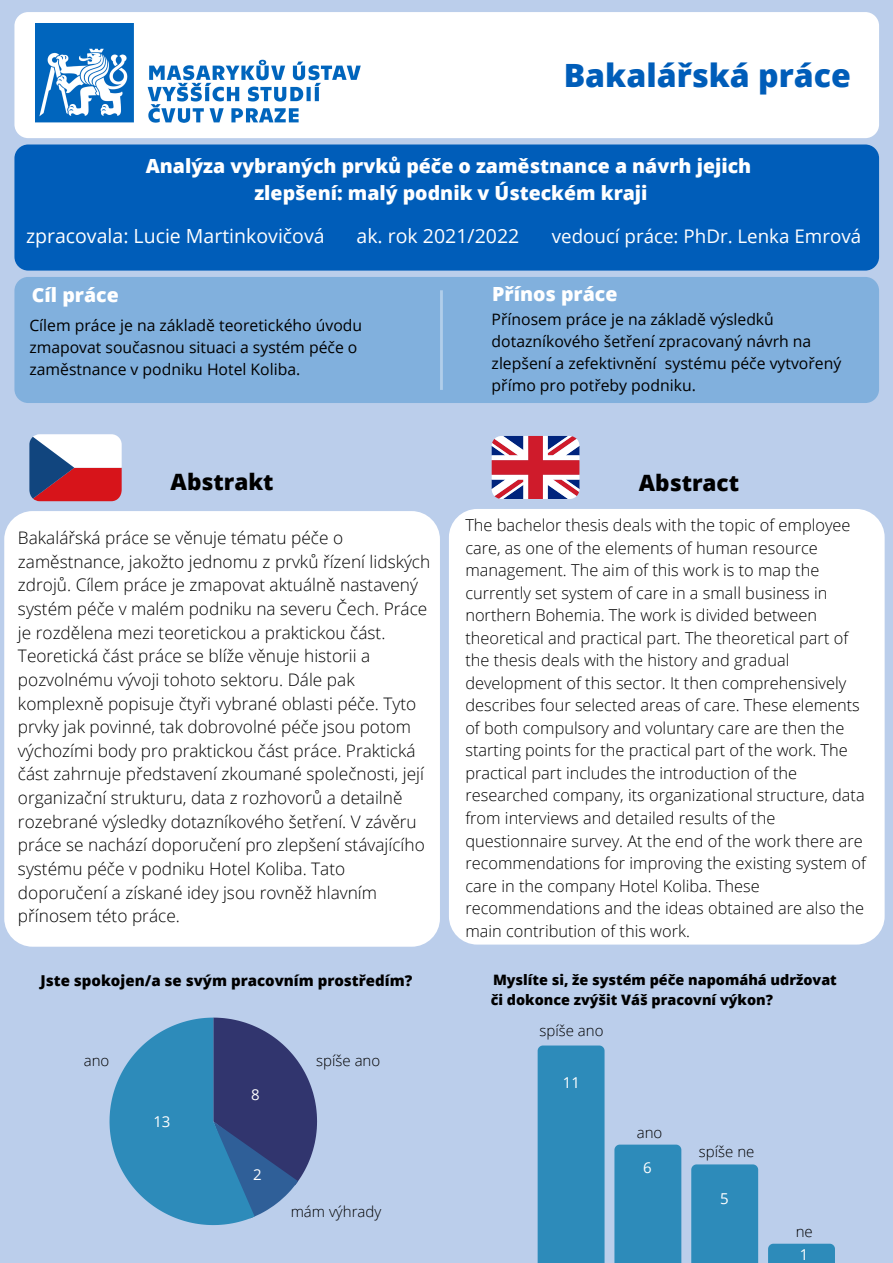
<style>
.page{position:relative;width:893px;height:1263px;background:#bbceeb}
.page>*{position:absolute;margin:0;border:0;box-sizing:border-box;transform-origin:0 0}
.t1{font:800 32.03px "Open Sans";color:#005db9}
.t2{font:800 22.5px "Open Sans";color:#000}
.t3{font:800 19.5px "Open Sans";color:#fff}
.t4{font:19.5px "Open Sans";color:#fff}
.t5{font:18.75px "Open Sans";color:#fff}
.t6{font:300 17.25px/23.6px "Open Sans";color:#000}
.t7{font:300 16.35px/22.5px "Open Sans";color:#000}
.t8{font:15.75px/22px "Open Sans";color:#000}
.t9{font:300 15px "Open Sans";color:#000}
.t10{font:800 15px "Open Sans";color:#000}
.t11{font:15px "Open Sans";color:#fff}
.t12{font:800 14.33px "Open Sans";color:#000}
</style>
<div class="page">
<div style="left:4px;top:511px;width:436px;height:436px;background:#fff;border-radius:28px"></div>
<div style="left:449px;top:509px;width:435px;height:435px;background:#fff;border-radius:28px"></div>
<div style="left:14px;top:12px;width:865px;height:126px;background:#fff;border-radius:14px"></div>
<img style="left:36px;top:23px;width:324px;height:100px">
<div style="left:14px;top:144px;width:865px;height:127px;background:#005db9;border-radius:14px"></div>
<div style="left:14px;top:277px;width:865px;height:126px;background:#81b0dd;border-radius:14px"></div>
<hr style="left:440px;top:290px;width:3px;height:100px;background:#fff">
<svg style="left:492px;top:436px;width:87px;height:63px;background:#c2778c"></svg>
<svg style="left:29px;top:434px;width:93px;height:67px;background:#b67b8c"></svg>
<svg style="left:109px;top:1017px;width:208px;height:208px"></svg>
<div style="left:537px;top:1045px;width:67px;height:218px;background:#2d8bba"></div>
<div style="left:614px;top:1144px;width:67px;height:119px;background:#2d8bba"></div>
<div style="left:691px;top:1164px;width:67px;height:99px;background:#2d8bba"></div>
<svg style="left:768px;top:1244px;width:67px;height:19px"></svg>
<p class="t1" style="left:563px;top:53px;width:289px">Bakalářská práce</p>
<p class="t3" style="left:146px;top:152px;width:607px">Analýza vybraných prvků péče o zaměstnance a návrh jejich</p>
<p class="t3" style="left:254px;top:179px;width:395px">zlepšení: malý podnik v Ústeckém kraji</p>
<p class="t4" style="left:26px;top:223px;width:300px">zpracovala: Lucie Martinkovičová</p>
<p class="t4" style="left:356px;top:223px;width:164px">ak. rok 2021/2022</p>
<p class="t5" style="left:552px;top:223px;width:311px">vedoucí práce: PhDr. Lenka Emrová</p>
<p class="t3" style="left:32px;top:282px;width:88px">Cíl práce</p>
<p class="t3" style="left:492px;top:280px;width:127px">Přínos práce</p>
<p class="t8" style="left:29px;top:314px;width:334px">Cílem práce je na základě teoretického úvodu zmapovat současnou situaci a systém péče o zaměstnance v podniku Hotel Koliba.</p>
<p class="t8" style="left:491px;top:308px;width:351px">Přínosem práce je na základě výsledků dotazníkového šetření zpracovaný návrh na zlepšení a zefektivnění systému péče vytvořený přímo pro potřeby podniku.</p>
<p class="t2" style="left:171px;top:465px;width:104px">Abstrakt</p>
<p class="t2" style="left:639px;top:467px;width:102px">Abstract</p>
<p class="t6" style="left:18px;top:525px;width:414px">Bakalářská práce se věnuje tématu péče o zaměstnance, jakožto jednomu z prvků řízení lidských zdrojů. Cílem práce je zmapovat aktuálně nastavený systém péče v malém podniku na severu Čech. Práce je rozdělena mezi teoretickou a praktickou část.<br>Teoretická část práce se blíže věnuje historii a pozvolnému vývoji tohoto sektoru. Dále pak komplexně popisuje čtyři vybrané oblasti péče. Tyto prvky jak povinné, tak dobrovolné péče jsou potom výchozími body pro praktickou část práce. Praktická část zahrnuje představení zkoumané společnosti, její organizační strukturu, data z rozhovorů a detailně rozebrané výsledky dotazníkového šetření. V závěru práce se nachází doporučení pro zlepšení stávajícího systému péče v podniku Hotel Koliba. Tato doporučení a získané idey jsou rovněž hlavním přínosem této práce.</p>
<p class="t7" style="left:465px;top:514px;width:402px">The bachelor thesis deals with the topic of employee care, as one of the elements of human resource management. The aim of this work is to map the currently set system of care in a small business in northern Bohemia. The work is divided between theoretical and practical part. The theoretical part of the thesis deals with the history and gradual development of this sector. It then comprehensively describes four selected areas of care. These elements of both compulsory and voluntary care are then the starting points for the practical part of the work. The practical part includes the introduction of the researched company, its organizational structure, data from interviews and detailed results of the questionnaire survey. At the end of the work there are recommendations for improving the existing system of care in the company Hotel Koliba. These recommendations and the ideas obtained are also the main contribution of this work.</p>
<p class="t12" style="left:493px;top:970px;width:345px">Myslíte si, že systém péče napomáhá udržovat</p>
<p class="t12" style="left:491px;top:990px;width:284px">či dokonce zvýšit Váš pracovní výkon?</p>
<p class="t10" style="left:41px;top:970px;width:373px">Jste spokojen/a se svým pracovním prostředím?</p>
<p class="t9" style="left:84px;top:1050px;width:27px">ano</p>
<p class="t9" style="left:316px;top:1050px;width:65px">spíše ano</p>
<p class="t11" style="left:153px;top:1111px;width:19px">13</p>
<p class="t11" style="left:251px;top:1084px;width:10px">8</p>
<p class="t11" style="left:253px;top:1163px;width:10px">2</p>
<p class="t9" style="left:291px;top:1201px;width:92px">mám výhrady</p>
<p class="t9" style="left:539px;top:1020px;width:65px">spíše ano</p>
<p class="t11" style="left:563px;top:1072px;width:19px">11</p>
<p class="t9" style="left:637px;top:1122px;width:27px">ano</p>
<p class="t11" style="left:643px;top:1157px;width:10px">6</p>
<p class="t9" style="left:699px;top:1141px;width:57px">spíše ne</p>
<p class="t11" style="left:720px;top:1188px;width:10px">5</p>
<p class="t9" style="left:795px;top:1221px;width:19px">ne</p>
<p class="t11" style="left:800px;top:1244px;width:10px">1</p>
</div>
